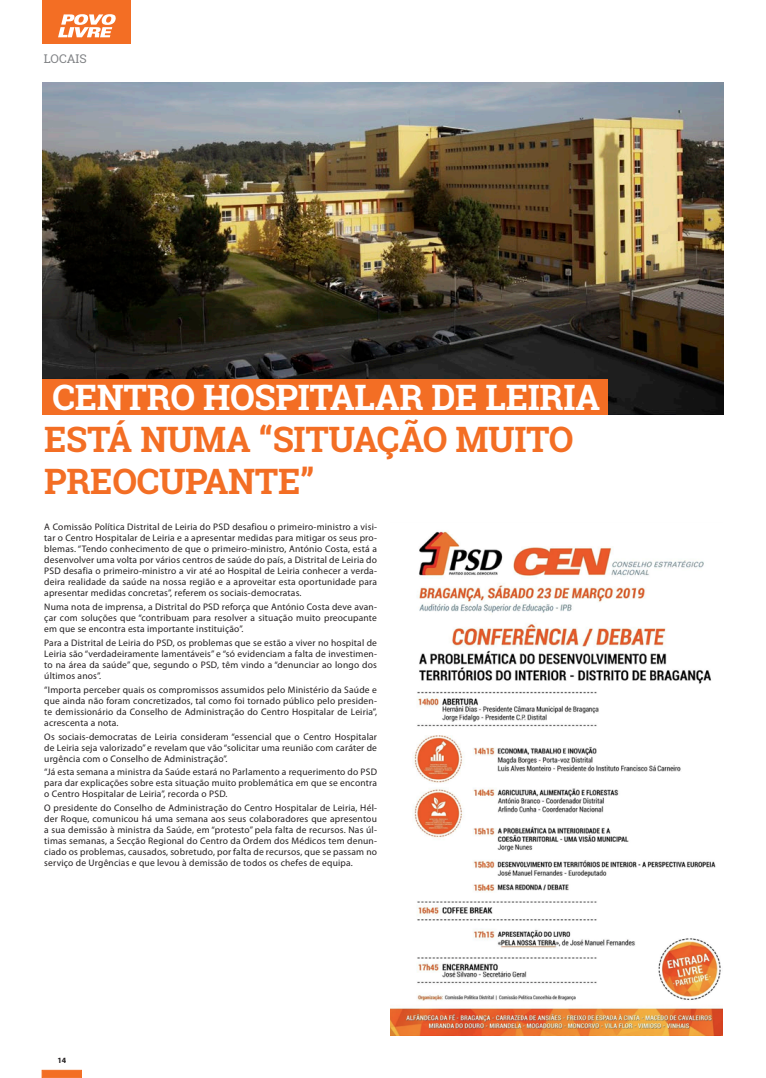
<style>
.page{position:relative;width:766px;height:1078px;background:#fff}
.page>*{position:absolute;margin:0;border:0;box-sizing:border-box;transform-origin:0 0}
.n_texto{font:700 35px/42px "Roboto Slab";letter-spacing:-.01em;color:#f36e24}
.topos{font:12px "Roboto Slab";color:#808285}
.t1{font:9.5px/11px "Myriad Pro";letter-spacing:.02em;color:#231f20;text-align:justify}
.t2{font:700 8px "Myriad Pro";color:#231f20}
.s1{color:#fff}
</style>
<div class="page">
<div style="left:42px;top:1069px;width:40px;height:8px;background:#f36e24;border:1px solid #f36e24"></div>
<img style="left:43px;top:83px;width:680px;height:331px">
<div style="left:43px;top:379px;width:564px;height:35px;background:#f36e24"></div>
<img style="left:390px;top:531px;width:332px;height:504px">
<div style="left:43px;top:0;width:88px;height:44px;background:#f36e24"></div>
<svg style="left:58px;top:14px;width:58px;height:23px"></svg>
<p class="topos" style="left:44px;top:51px;width:44px">LOCAIS</p>
<p class="n_texto" style="left:44px;top:376px;width:557px"><span class="s1">CENTRO HOSPITALAR DE LEIRIA<br></span>ESTÁ NUMA “SITUAÇÃO MUITO<br>PREOCUPANTE”</p>
<p class="t1" style="left:44px;top:521px;width:334px">A Comissão Política Distrital de Leiria do PSD desafiou o primeiro-ministro a visi&shy;tar o Centro Hospitalar de Leiria e a apresentar medidas para mitigar os seus pro&shy;blemas. “Tendo conhecimento de que o primeiro-ministro, António Costa, está a desenvolver uma volta por vários centros de saúde do país, a Distrital de Leiria do PSD desafia o primeiro-ministro a vir até ao Hospital de Leiria conhecer a verda&shy;deira realidade da saúde na nossa região e a aproveitar esta oportunidade para apresentar medidas concretas”, referem os sociais-democratas.</p>
<p class="t1" style="left:44px;top:601px;width:334px">Numa nota de imprensa, a Distrital do PSD reforça que António Costa deve avan&shy;çar com soluções que “contribuam para resolver a situação muito preocupante em que se encontra esta importante instituição”.</p>
<p class="t1" style="left:44px;top:636px;width:334px">Para a Distrital de Leiria do PSD, os problemas que se estão a viver no hospital de Leiria são “verdadeiramente lamentáveis” e “só evidenciam a falta de investimen&shy;to na área da saúde” que, segundo o PSD, têm vindo a “denunciar ao longo dos últimos anos”.</p>
<p class="t1" style="left:44px;top:683px;width:334px">“Importa perceber quais os compromissos assumidos pelo Ministério da Saúde e que ainda não foram concretizados, tal como foi tornado público pelo presiden&shy;te demissionário da Conselho de Administração do Centro Hospitalar de Leiria”, acrescenta a nota.</p>
<p class="t1" style="left:44px;top:730px;width:334px">Os sociais-democratas de Leiria consideram “essencial que o Centro Hospitalar de Leiria seja valorizado” e revelam que vão “solicitar uma reunião com caráter de urgência com o Conselho de Administração”.</p>
<p class="t1" style="left:44px;top:766px;width:334px">“Já esta semana a ministra da Saúde estará no Parlamento a requerimento do PSD para dar explicações sobre esta situação muito problemática em que se encontra o Centro Hospitalar de Leiria”, recorda o PSD.</p>
<p class="t1" style="left:44px;top:802px;width:334px">O presidente do Conselho de Administração do Centro Hospitalar de Leiria, Hél&shy;der Roque, comunicou há uma semana aos seus colaboradores que apresentou a sua demissão à ministra da Saúde, em “protesto” pela falta de recursos. Nas úl&shy;timas semanas, a Secção Regional do Centro da Ordem dos Médicos tem denun&shy;ciado os problemas, causados, sobretudo, por falta de recursos, que se passam no serviço de Urgências e que levou à demissão de todos os chefes de equipa.</p>
<p class="t2" style="left:57px;top:1054px;width:10px">14</p>
</div>
